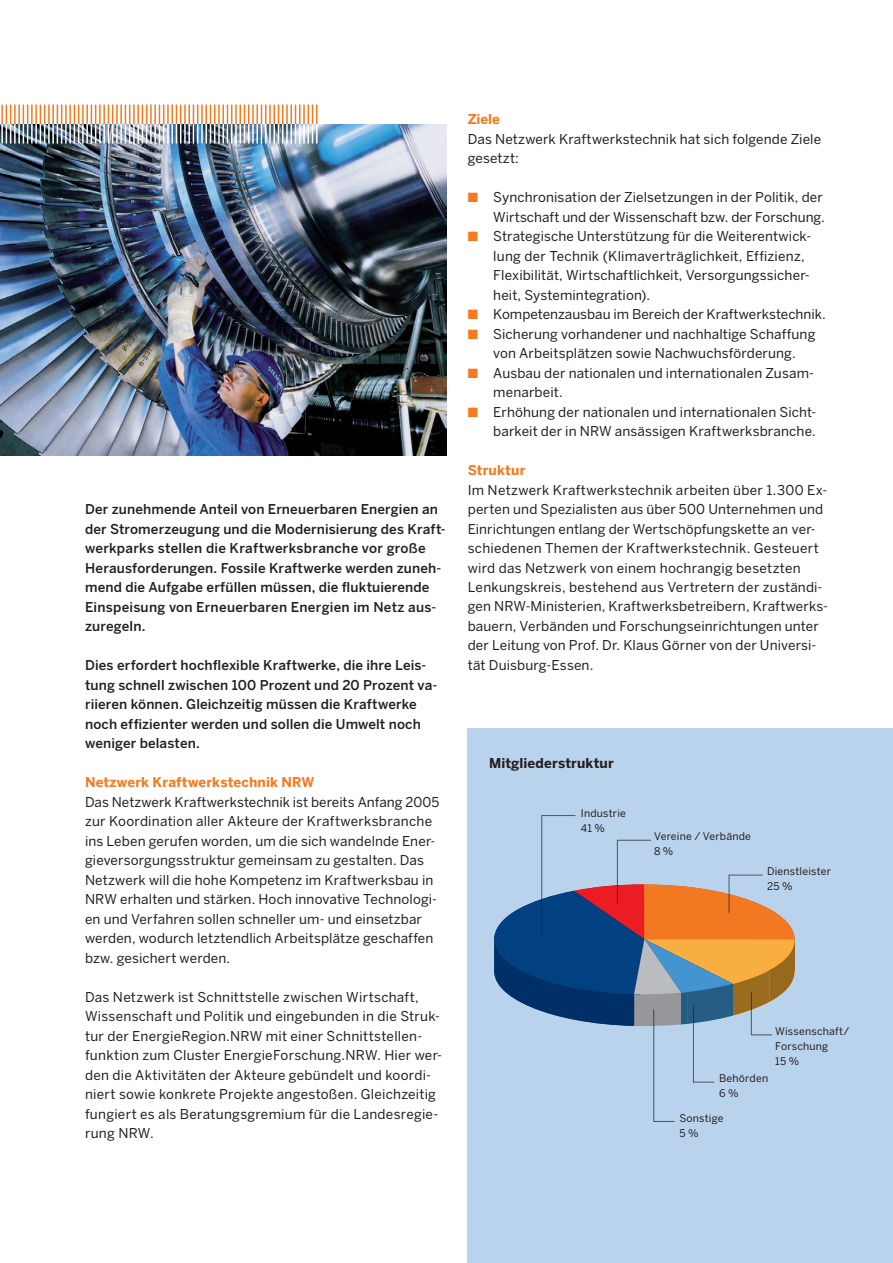
<style>
.page{position:relative;width:893px;height:1263px;background:#fff}
.page>*{position:absolute;margin:0;border:0;box-sizing:border-box;transform-origin:0 0}
.t1{font:13.5px/19.5px "Benton Sans";letter-spacing:.01em;color:#231f20}
.t2{font:500 13.5px/19.5px "Benton Sans";letter-spacing:.01em;color:#231f20}
.t3{font:700 13.5px "Benton Sans";letter-spacing:.01em;color:#f47921}
.t4{font:700 13.5px "Benton Sans";letter-spacing:.01em;color:#231f20}
.t5{font:10.5px/15px "Benton Sans";letter-spacing:.02em;color:#231f20}
.s1{color:#f47921}
</style>
<div class="page">
<img style="left:0;top:124px;width:446px;height:332px">
<img style="left:1px;top:105px;width:317px;height:39px">
<hr style="left:316px;top:124px;width:2px;height:20px;background:#fff">
<div style="left:468px;top:729px;width:425px;height:534px;background:#b9d3ed"></div>
<svg style="left:494px;top:815px;width:301px;height:307px"></svg>
<p class="t2" style="left:85px;top:499px;width:362px">Der zunehmende Anteil von Erneuerbaren Energien an der Stromerzeugung und die Modernisierung des Kraft&shy;werkparks stellen die Kraftwerksbranche vor große Herausforderungen. Fossile Kraftwerke werden zuneh&shy;mend die Aufgabe erfüllen müssen, die fluktuierende Einspeisung von Erneuerbaren Energien im Netz aus&shy;zuregeln.</p>
<p class="t2" style="left:85px;top:655px;width:354px">Dies erfordert hochflexible Kraftwerke, die ihre Leis&shy;tung schnell zwischen 100 Prozent und 20 Prozent va&shy;riieren können. Gleichzeitig müssen die Kraftwerke noch effizienter werden und sollen die Umwelt noch weniger belasten.</p>
<p class="t3" style="left:85px;top:774px;width:231px">Netzwerk Kraftwerkstechnik NRW</p>
<p class="t1" style="left:85px;top:792px;width:356px">Das Netzwerk Kraftwerkstechnik ist bereits Anfang 2005 zur Koordination aller Akteure der Kraftwerksbranche ins Leben gerufen worden, um die sich wandelnde Ener&shy;gieversorgungsstruktur gemeinsam zu gestalten. Das Netzwerk will die hohe Kompetenz im Kraftwerksbau in NRW erhalten und stärken. Hoch innovative Technologi&shy;en und Verfahren sollen schneller um- und einsetzbar werden, wodurch letztendlich Arbeitsplätze geschaffen bzw. gesichert werden.</p>
<p class="t1" style="left:85px;top:987px;width:358px">Das Netzwerk ist Schnittstelle zwischen Wirtschaft, Wissenschaft und Politik und eingebunden in die Struk&shy;tur der EnergieRegion.NRW mit einer Schnittstellen&shy;funktion zum Cluster EnergieForschung.NRW. Hier wer&shy;den die Aktivitäten der Akteure gebündelt und koordi&shy;niert sowie konkrete Projekte angestoßen. Gleichzeitig fungiert es als Beratungsgremium für die Landesregie&shy;rung NRW.</p>
<p class="t3" style="left:468px;top:111px;width:34px">Ziele</p>
<p class="t1" style="left:468px;top:129px;width:355px">Das Netzwerk Kraftwerkstechnik hat sich folgende Ziele gesetzt:</p>
<p class="t1" style="left:468px;top:187px;width:359px;text-align:right"><span class="s1">■</span> Synchronisation der Zielsetzungen in der Politik, der<br>Wirtschaft und der Wissenschaft bzw. der Forschung.</p>
<p class="t1" style="left:493px;top:226px;width:319px;text-indent:-26px"><span class="s1">■</span> Strategische Unterstützung für die Weiterentwick&shy;lung der Technik (Klimaverträglichkeit, Effizienz, Flexibilität, Wirtschaftlichkeit, Versorgungssicher&shy;heit, Systemintegration).</p>
<p class="t1" style="left:468px;top:304px;width:360px"><span class="s1">■</span> Kompetenzausbau im Bereich der Kraftwerkstechnik.</p>
<p class="t1" style="left:468px;top:324px;width:349px;text-align:center"><span class="s1">■</span> Sicherung vorhandener und nachhaltige Schaffung von Arbeitsplätzen sowie Nachwuchsförderung.</p>
<p class="t1" style="left:493px;top:363px;width:322px;text-indent:-26px"><span class="s1">■</span> Ausbau der nationalen und internationalen Zusam&shy;menarbeit.</p>
<p class="t1" style="left:468px;top:402px;width:350px;text-align:right"><span class="s1">■</span> Erhöhung der nationalen und internationalen Sicht&shy;barkeit der in NRW ansässigen Kraftwerksbranche.</p>
<p class="t3" style="left:468px;top:462px;width:59px">Struktur</p>
<p class="t1" style="left:468px;top:480px;width:362px">Im Netzwerk Kraftwerkstechnik arbeiten über 1.300 Ex&shy;perten und Spezialisten aus über 500 Unternehmen und Einrichtungen entlang der Wertschöpfungskette an ver&shy;schiedenen Themen der Kraftwerkstechnik. Gesteuert wird das Netzwerk von einem hochrangig besetzten Lenkungskreis, bestehend aus Vertretern der zuständi&shy;gen NRW-Ministerien, Kraftwerksbetreibern, Kraftwerks&shy;bauern, Verbänden und Forschungseinrichtungen unter der Leitung von Prof. Dr. Klaus Görner von der Universi&shy;tät Duisburg-Essen.</p>
<p class="t4" style="left:489px;top:755px;width:126px">Mitgliederstruktur</p>
<p class="t5" style="left:581px;top:805px;width:47px">Industrie<br>41 %</p>
<p class="t5" style="left:654px;top:829px;width:99px">Vereine / Verbände<br>8 %</p>
<p class="t5" style="left:767px;top:864px;width:65px">Dienstleister<br>25 %</p>
<p class="t5" style="left:719px;top:1071px;width:51px">Behörden<br>6 %</p>
<p class="t5" style="left:679px;top:1110px;width:46px">Sonstige<br>5 %</p>
<p class="t5" style="left:775px;top:1023px;width:76px">Wissenschaft/<br>Forschung<br>15 %</p>
</div>
